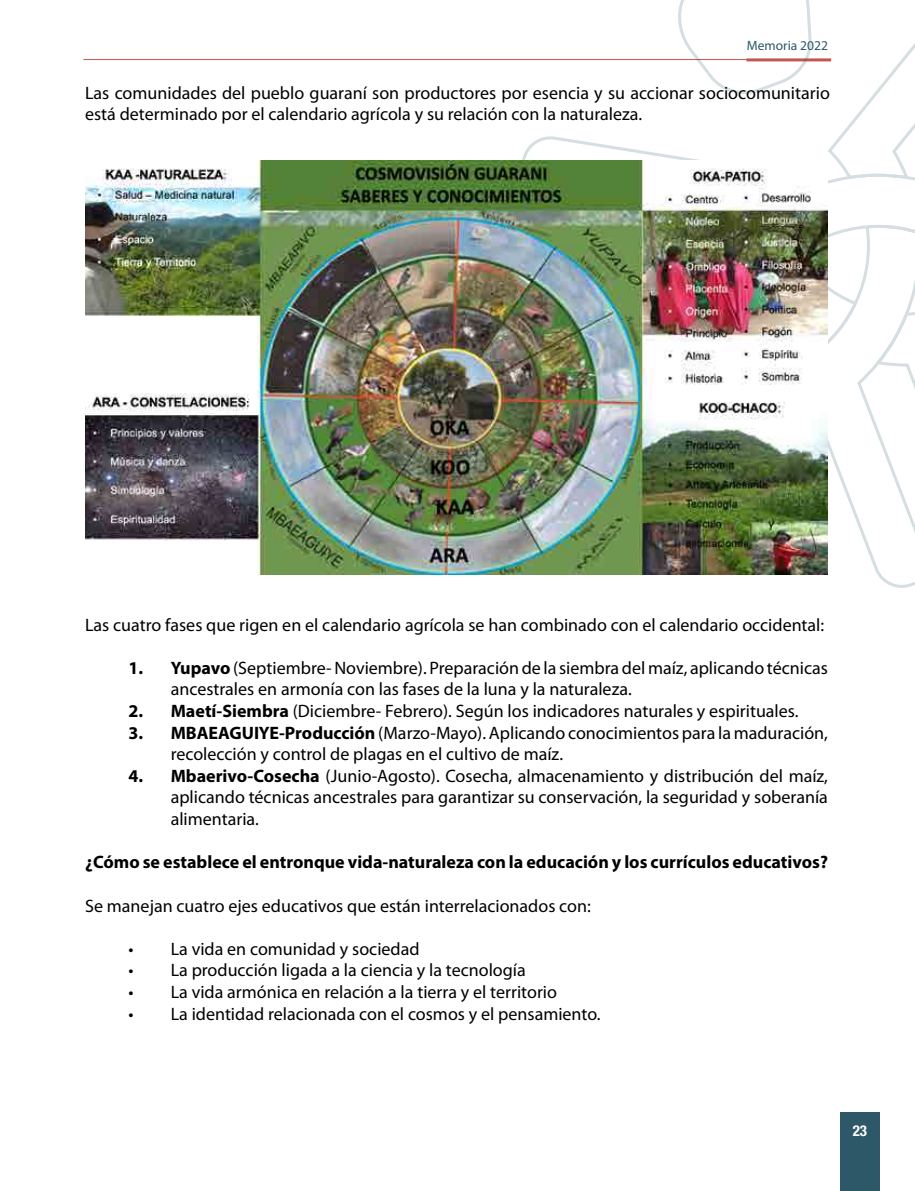
<style>
.page{position:relative;width:915px;height:1191px;background:#fff}
.page>*{position:absolute;margin:0;border:0;box-sizing:border-box;transform-origin:0 0}
.t1{font:18px/21.6px "Myriad Pro";color:#000}
.t2{font:700 18px "Myriad Pro";color:#000}
.t3{font:700 condensed 15px "Helvetica Neue LT Std";color:#fff}
.t4{font:13.5px "Myriad Pro";color:#2c5867}
.s1{font-weight:700}
</style>
<div class="page">
<hr style="left:83px;top:59px;width:747px;height:1px;background:#c15750">
<div style="left:839px;top:1112px;width:40px;height:79px;background:#2c5867"></div>
<svg style="left:793px;top:561px;width:121px;height:27px"></svg>
<svg style="left:522px;top:0;width:392px;height:561px"></svg>
<img style="left:85px;top:160px;width:742px;height:414px">
<p class="t4" style="left:746px;top:37px;width:83px">Memoria 2022</p>
<p class="t1" style="left:85px;top:81px;width:746px">Las comunidades del pueblo guaraní son productores por esencia y su accionar sociocomunitario está determinado por el calendario agrícola y su relación con la naturaleza.</p>
<p class="t1" style="left:85px;top:613px;width:740px">Las cuatro fases que rigen en el calendario agrícola se han combinado con el calendario occidental:</p>
<p class="t1" style="left:171px;top:656px;width:658px;text-indent:-42px"><span class="s1">1. Yupavo</span> (Septiembre- Noviembre). Preparación de la siembra del maíz, aplicando técnicas ancestrales en armonía con las fases de la luna y la naturaleza.</p>
<p class="t1" style="left:129px;top:700px;width:671px"><span class="s1">2. Maetí-Siembra</span> (Diciembre- Febrero). Según los indicadores naturales y espirituales.</p>
<p class="t1" style="left:171px;top:721px;width:658px;text-indent:-42px"><span class="s1">3. MBAEAGUIYE-Producción</span> (Marzo-Mayo). Aplicando conocimientos para la maduración, recolección y control de plagas en el cultivo de maíz.</p>
<p class="t1" style="left:171px;top:764px;width:658px;text-align:justify;text-indent:-42px"><span class="s1">4. Mbaerivo-Cosecha</span> (Junio-Agosto). Cosecha, almacenamiento y distribución del maíz, aplicando técnicas ancestrales para garantizar su conservación, la seguridad y soberanía alimentaria.</p>
<p class="t2" style="left:85px;top:850px;width:744px">¿Cómo se establece el entronque vida-naturaleza con la educación y los currículos educativos?</p>
<p class="t1" style="left:85px;top:894px;width:507px">Se manejan cuatro ejes educativos que están interrelacionados con:</p>
<p class="t1" style="left:129px;top:937px;width:292px">• La vida en comunidad y sociedad</p>
<p class="t1" style="left:129px;top:959px;width:398px">• La producción ligada a la ciencia y la tecnología</p>
<p class="t1" style="left:129px;top:980px;width:430px">• La vida armónica en relación a la tierra y el territorio</p>
<p class="t1" style="left:129px;top:1002px;width:473px">• La identidad relacionada con el cosmos y el pensamiento.</p>
<p class="t3" style="left:852px;top:1122px;width:16px">23</p>
</div>
